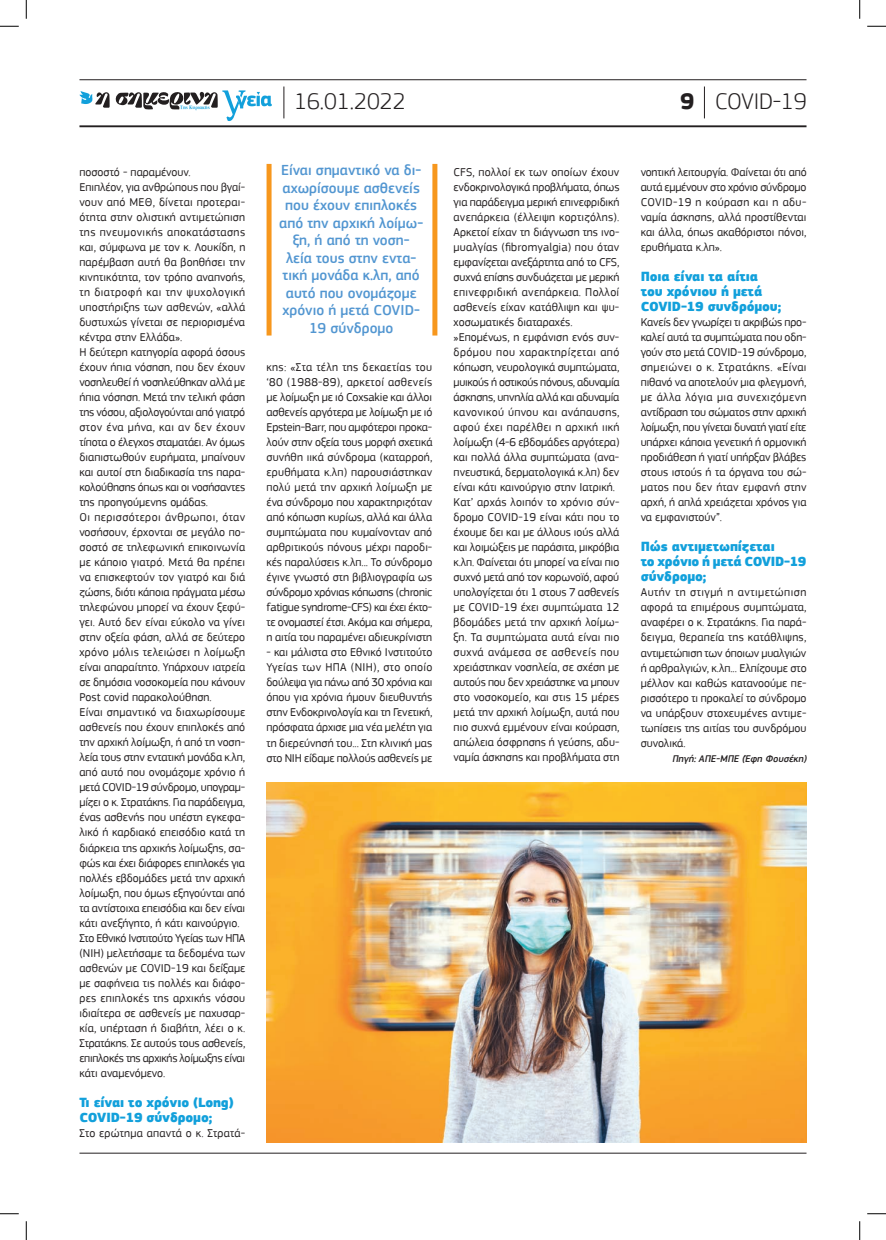
<style>
.page{position:relative;width:886px;height:1240px;background:#fff}
.page>*{position:absolute;margin:0;border:0;box-sizing:border-box;transform-origin:0 0}
.t1{font:300 23.75px "PF Square Sans Pro";letter-spacing:-.005em;color:#231f20}
.t2{font:500 15px/17.5px "PF Square Sans Pro";color:#5296d1;text-align:center}
.t3{font:900 13.75px/15px "PF Square Sans Pro";letter-spacing:-.01em;color:#12a0db}
.t4{font:11.88px/15px "PF Square Sans Pro";color:#231f20;text-align:justify}
.t5{font:italic 500 10px "PF Square Sans Pro";color:#231f20}
.t6{font:700 5px "PF Document";color:#12a0db}
.s1{font-weight:700}
</style>
<div class="page">
<hr style="left:79px;top:1152px;width:727px;height:1px;background:#231f20">
<hr style="left:79px;top:79px;width:727px;height:1px;background:#231f20">
<hr style="left:79px;top:125px;width:727px;height:2px;background:#231f20">
<svg style="left:79px;top:90px;width:192px;height:31px"></svg>
<hr style="left:283px;top:86px;width:1px;height:32px;background:#231f20">
<hr style="left:704px;top:86px;width:1px;height:32px;background:#231f20">
<div style="left:266px;top:164px;width:5px;height:171px;background:#f7971d"></div>
<div style="left:432px;top:164px;width:5px;height:171px;background:#f7971d"></div>
<img style="left:266px;top:783px;width:540px;height:359px">
<svg style="left:0;top:25px;width:19px;height:2px"></svg>
<svg style="left:867px;top:25px;width:18px;height:2px"></svg>
<svg style="left:0;top:1213px;width:19px;height:1px"></svg>
<svg style="left:867px;top:1213px;width:18px;height:1px"></svg>
<svg style="left:25px;top:0;width:2px;height:19px"></svg>
<svg style="left:25px;top:1221px;width:2px;height:19px"></svg>
<svg style="left:859px;top:0;width:1px;height:19px"></svg>
<svg style="left:859px;top:1221px;width:1px;height:19px"></svg>
<p class="t6" style="left:180px;top:104px;width:31px">Της Κυριακής</p>
<p class="t4" style="left:79px;top:165px;width:167px;text-align:left">ποσοστό - παραμένουν.<br>Επιπλέον, για ανθρώπους που βγαί&shy;νουν από ΜΕΘ, δίνεται προτεραι&shy;ότητα στην ολιστική αντιμετώπιση της πνευμονικής αποκατάστασης και, σύμφωνα με τον κ. Λουκίδη, η παρέμβαση αυτή θα βοηθήσει την κινητικότητα, τον τρόπο αναπνοής, τη διατροφή και την ψυχολογική υποστήριξης των ασθενών, «αλλά δυστυχώς γίνεται σε περιορισμένα κέντρα στην Ελλάδα».<br>Η δεύτερη κατηγορία αφορά όσους έχουν ήπια νόσηση, που δεν έχουν νοσηλευθεί ή νοσηλεύθηκαν αλλά με ήπια νόσηση. Μετά την τελική φάση της νόσου, αξιολογούνται από γιατρό στον ένα μήνα, και αν δεν έχουν τίποτα ο έλεγχος σταματάει. Αν όμως διαπιστωθούν ευρήματα, μπαίνουν και αυτοί στη διαδικασία της παρα&shy;κολούθησης όπως και οι νοσήσαντες της προηγούμενης ομάδας.<br>Οι περισσότεροι άνθρωποι, όταν νοσήσουν, έρχονται σε μεγάλο πο&shy;σοστό σε τηλεφωνική επικοινωνία με κάποιο γιατρό. Μετά θα πρέπει να επισκεφτούν τον γιατρό και διά ζώσης, διότι κάποια πράγματα μέσω τηλεφώνου μπορεί να έχουν ξεφύ&shy;γει. Αυτό δεν είναι εύκολο να γίνει στην οξεία φάση, αλλά σε δεύτερο χρόνο μόλις τελειώσει η λοίμωξη είναι απαραίτητο. Υπάρχουν ιατρεία σε δημόσια νοσοκομεία που κάνουν<br>Post covid παρακολούθηση.<br>Είναι σημαντικό να διαχωρίσουμε ασθενείς που έχουν επιπλοκές από την αρχική λοίμωξη, ή από τη νοση&shy;λεία τους στην εντατική μονάδα κ.λπ, από αυτό που ονομάζομε χρόνιο ή μετά COVID-19 σύνδρομο, υπογραμ&shy;μίζει ο κ. Στρατάκης. Για παράδειγμα, ένας ασθενής που υπέστη εγκεφα&shy;λικό ή καρδιακό επεισόδιο κατά τη διάρκεια της αρχικής λοίμωξης, σα&shy;φώς και έχει διάφορες επιπλοκές για πολλές εβδομάδες μετά την αρχική λοίμωξη, που όμως εξηγούνται από τα αντίστοιχα επεισόδια και δεν είναι κάτι ανεξήγητο, ή κάτι καινούργιο.<br>Στο Εθνικό Ινστιτούτο Υγείας των ΗΠΑ (ΝΙΗ) μελετήσαμε τα δεδομένα των ασθενών με COVID-19 και δείξαμε με σαφήνεια τις πολλές και διάφο&shy;ρες επιπλοκές της αρχικής νόσου ιδιαίτερα σε ασθενείς με παχυσαρ&shy;κία, υπέρταση ή διαβήτη, λέει ο κ.<br>Στρατάκης. Σε αυτούς τους ασθενείς, επιπλοκές της αρχικής λοίμωξης είναι κάτι αναμενόμενο.</p>
<p class="t3" style="left:79px;top:1095px;width:156px">Τι είναι το χρόνιο (Long)<br>COVID-19 σύνδρομο;</p>
<p class="t4" style="left:79px;top:1125px;width:167px">Στο ερώτημα απαντά ο κ. Στρατά-</p>
<p class="t1" style="left:294px;top:87px;width:113px">16.01.2022</p>
<p class="t1" style="left:679px;top:87px;width:128px"><span class="s1">9</span> COVID-19</p>
<p class="t2" style="left:279px;top:162px;width:145px">Είναι σημαντικό να δι&shy;αχωρίσουμε ασθενείς που έχουν επιπλοκές από την αρχική λοίμω&shy;ξη, ή από τη νοση&shy;λεία τους στην εντα&shy;τική μονάδα κ.λπ, από αυτό που ονομάζομε χρόνιο ή μετά COVID-<br>19 σύνδρομο</p>
<p class="t4" style="left:266px;top:360px;width:167px">κης: «Στα τέλη της δεκαετίας του ‘80 (1988-89), αρκετοί ασθενείς με λοίμωξη με ιό Coxsakie και άλλοι ασθενείς αργότερα με λοίμωξη με ιό Epstein-Barr, που αμφότεροι προκα&shy;λούν στην οξεία τους μορφή σχετικά συνήθη ιικά σύνδρομα (καταρροή, ερυθήματα κ.λπ) παρουσιάστηκαν πολύ μετά την αρχική λοίμωξη με ένα σύνδρομο που χαρακτηριζόταν από κόπωση κυρίως, αλλά και άλλα συμπτώματα που κυμαίνονταν από αρθριτικούς πόνους μέχρι παροδι&shy;κές παραλύσεις κ.λπ... Το σύνδρομο έγινε γνωστό στη βιβλιογραφία ως σύνδρομο χρόνιας κόπωσης (chronic fatigue syndrome-CFS) και έχει έκτο&shy;τε ονομαστεί έτσι. Ακόμα και σήμερα, η αιτία του παραμένει αδιευκρίνιστη</p>
<p class="t4" style="left:266px;top:645px;width:167px">- και μάλιστα στο Εθνικό Ινστιτούτο Υγείας των ΗΠΑ (ΝΙΗ), στο οποίο δούλεψα για πάνω από 30 χρόνια και όπου για χρόνια ήμουν διευθυντής στην Ενδοκρινολογία και τη Γενετική, πρόσφατα άρχισε μια νέα μελέτη για τη διερεύνησή του... Στη κλινική μας στο ΝΙΗ είδαμε πολλούς ασθενείς με</p>
<p class="t4" style="left:453px;top:165px;width:167px;text-align:left">CFS, πολλοί εκ των οποίων έχουν ενδοκρινολογικά προβλήματα, όπως για παράδειγμα μερική επινεφριδική ανεπάρκεια (έλλειψη κορτιζόλης).<br>Αρκετοί είχαν τη διάγνωση της ινο&shy;μυαλγίας (fibromyalgia) που όταν εμφανίζεται ανεξάρτητα από το CFS, συχνά επίσης συνδυάζεται με μερική επινεφριδική ανεπάρκεια. Πολλοί ασθενείς είχαν κατάθλιψη και ψυ&shy;χοσωματικές διαταραχές. »Επομένως, η εμφάνιση ενός συν&shy;δρόμου που χαρακτηρίζεται από κόπωση, νευρολογικά συμπτώματα, μυικούς ή οστικούς πόνους, αδυναμία άσκησης, υπνηλία αλλά και αδυναμία κανονικού ύπνου και ανάπαυσης, αφού έχει παρέλθει η αρχική ιική λοίμωξη (4-6 εβδομάδες αργότερα) και πολλά άλλα συμπτώματα (ανα&shy;πνευστικά, δερματολογικά κ.λπ) δεν είναι κάτι καινούργιο στην Ιατρική.<br>Κατ’ αρχάς λοιπόν το χρόνιο σύν&shy;δρομο COVID-19 είναι κάτι που το έχουμε δει και με άλλους ιούς αλλά και λοιμώξεις με παράσιτα, μικρόβια κ.λπ. Φαίνεται ότι μπορεί να είναι πιο συχνό μετά από τον κορωνοϊό, αφού υπολογίζεται ότι 1 στους 7 ασθενείς με COVID-19 έχει συμπτώματα 12 βδομάδες μετά την αρχική λοίμω&shy;ξη. Τα συμπτώματα αυτά είναι πιο συχνά ανάμεσα σε ασθενείς που χρειάστηκαν νοσηλεία, σε σχέση με αυτούς που δεν χρειάστηκε να μπουν στο νοσοκομείο, και στις 15 μέρες μετά την αρχική λοίμωξη, αυτά που πιο συχνά εμμένουν είναι κούραση, απώλεια όσφρησης ή γεύσης, αδυ&shy;ναμία άσκησης και προβλήματα στη</p>
<p class="t4" style="left:640px;top:165px;width:167px">νοητική λειτουργία. Φαίνεται ότι από αυτά εμμένουν στο χρόνιο σύνδρομο COVID-19 η κούραση και η αδυ&shy;ναμία άσκησης, αλλά προστίθενται και άλλα, όπως ακαθόριστοι πόνοι, ερυθήματα κ.λπ».</p>
<p class="t3" style="left:640px;top:270px;width:142px">Ποια είναι τα αίτια του χρόνιου ή μετά<br>COVID-19 συνδρόμου;</p>
<p class="t4" style="left:640px;top:315px;width:167px">Κανείς δεν γνωρίζει τι ακριβώς προ&shy;καλεί αυτά τα συμπτώματα που οδη&shy;γούν στο μετά COVID-19 σύνδρομο, σημειώνει ο κ. Στρατάκης. «Είναι πιθανό να αποτελούν μια φλεγμονή, με άλλα λόγια μια συνεχιζόμενη αντίδραση του σώματος στην αρχική λοίμωξη, που γίνεται δυνατή γιατί είτε υπάρχει κάποια γενετική ή ορμονική προδιάθεση ή γιατί υπήρξαν βλάβες στους ιστούς ή τα όργανα του σώ&shy;ματος που δεν ήταν εμφανή στην αρχή, ή απλά χρειάζεται χρόνος για να εμφανιστούν”.</p>
<p class="t3" style="left:640px;top:540px;width:167px">Πώς αντιμετωπίζεται<br>το χρόνιο ή μετά COVID-19 σύνδρομο;</p>
<p class="t4" style="left:640px;top:585px;width:167px">Αυτήν τη στιγμή η αντιμετώπιση αφορά τα επιμέρους συμπτώματα, αναφέρει ο κ. Στρατάκης. Για παρά&shy;δειγμα, θεραπεία της κατάθλιψης, αντιμετώπιση των όποιων μυαλγιών ή αρθραλγιών, κ.λπ... Ελπίζουμε στο μέλλον και καθώς κατανοούμε πε&shy;ρισσότερο τι προκαλεί το σύνδρομο να υπάρξουν στοχευμένες αντιμε&shy;τωπίσεις της αιτίας του συνδρόμου συνολικά.</p>
<p class="t5" style="left:671px;top:752px;width:138px">Πηγή: ΑΠΕ-ΜΠΕ (Έφη Φουσέκη)</p>
</div>
